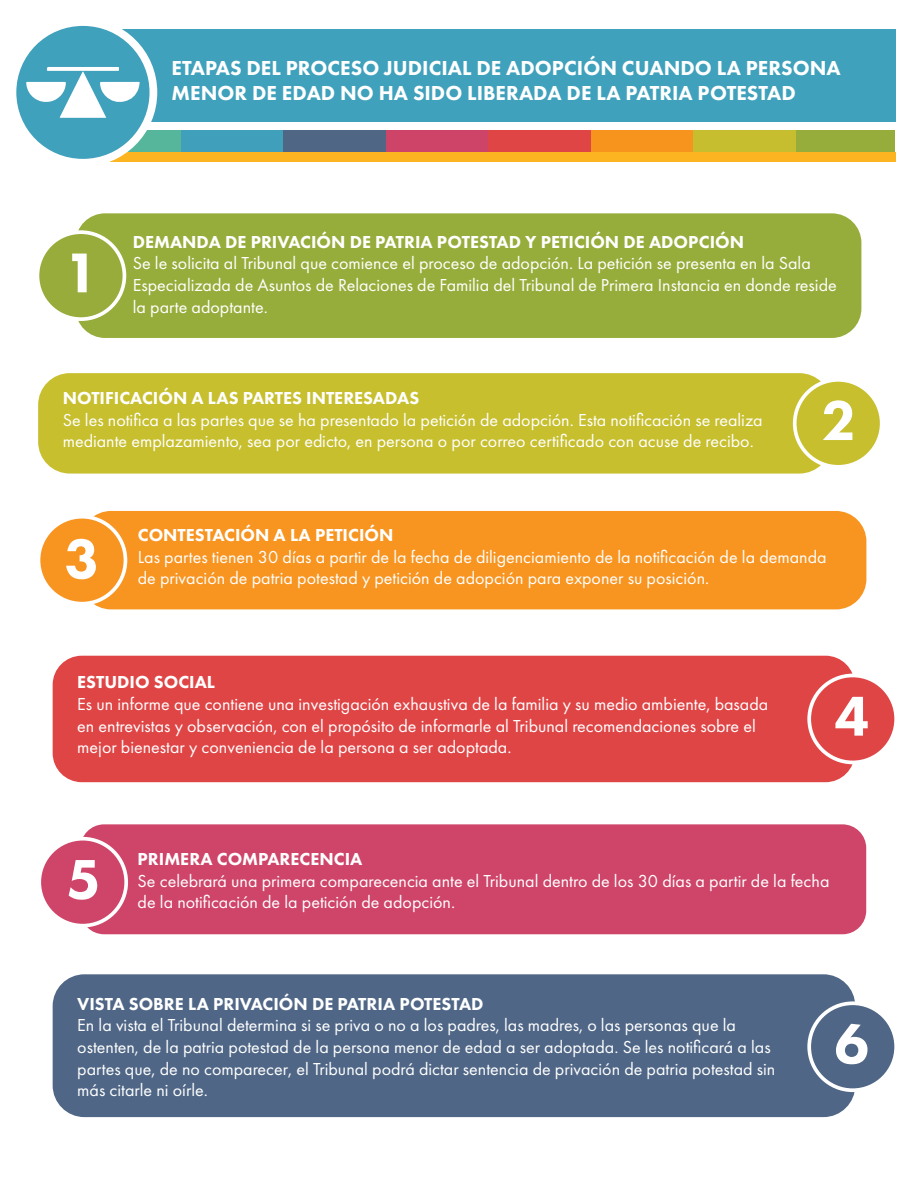
<style>
.page{position:relative;width:918px;height:1188px;background:#fff}
.page>*{position:absolute;margin:0;border:0;box-sizing:border-box;transform-origin:0 0}
.t1{font:800 58.2px "Futura PT";color:#fff}
.t2{font:800 21px/25.2px "Futura PT";color:#fff}
.t3{font:18px/21.6px "Futura PT";color:#fff}
.s1{font-weight:800}
</style>
<div class="page">
<div style="left:76px;top:213px;width:785px;height:125px;background:#97ad3b;border-radius:29px"></div>
<svg style="left:39px;top:230px;width:87px;height:91px"></svg>
<div style="left:38px;top:373px;width:793px;height:101px;background:#c7bf2e;border-radius:32px"></div>
<svg style="left:793px;top:378px;width:87px;height:91px"></svg>
<div style="left:53px;top:656px;width:802px;height:126px;background:#e04546;border-radius:29px"></div>
<svg style="left:807px;top:674px;width:88px;height:90px"></svg>
<div style="left:53px;top:974px;width:802px;height:143px;background:#4f6686;border-radius:32px"></div>
<svg style="left:807px;top:1001px;width:88px;height:91px"></svg>
<div style="left:81px;top:511px;width:785px;height:98px;background:#f89521;border-radius:30px"></div>
<svg style="left:40px;top:515px;width:87px;height:91px"></svg>
<div style="left:80px;top:824px;width:786px;height:110px;background:#cf4469;border-radius:24px"></div>
<svg style="left:41px;top:837px;width:87px;height:90px"></svg>
<div style="left:796px;top:131px;width:99px;height:24px;background:#97ad3b"></div>
<div style="left:693px;top:131px;width:103px;height:24px;background:#c6be2e"></div>
<div style="left:591px;top:131px;width:102px;height:24px;background:#f7941d"></div>
<div style="left:488px;top:131px;width:103px;height:24px;background:#e04545"></div>
<div style="left:386px;top:131px;width:102px;height:24px;background:#ce4469"></div>
<div style="left:283px;top:131px;width:103px;height:24px;background:#4f6785"></div>
<div style="left:181px;top:131px;width:102px;height:24px;background:#40a0bb"></div>
<div style="left:81px;top:131px;width:100px;height:24px;background:#55b69b"></div>
<div style="left:81px;top:152px;width:814px;height:9px;background:#fcb421"></div>
<div style="left:94px;top:29px;width:801px;height:93px;background:#40a1bc"></div>
<div style="left:9px;top:18px;width:148px;height:149px;background:#fff;border-radius:50%"></div>
<svg style="left:16px;top:26px;width:134px;height:133px"></svg>
<h1 class="t2" style="left:172px;top:55px;width:671px">ETAPAS DEL PROCESO JUDICIAL DE ADOPCIÓN CUANDO LA PERSONA<br>MENOR DE EDAD NO HA SIDO LIBERADA DE LA PATRIA POTESTAD</h1>
<h2 class="t1" style="left:64px;top:237px;width:36px">1</h2>
<p class="t3" style="left:133px;top:231px;width:706px"><span class="s1">DEMANDA DE PRIVACIÓN DE PATRIA POTESTAD Y PETICIÓN DE ADOPCIÓN<br></span>Se le solicita al Tribunal que comience el proceso de adopción. La petición se presenta en la Sala Especializada de Asuntos de Relaciones de Familia del Tribunal de Primera Instancia en donde reside la parte adoptante.</p>
<p class="t3" style="left:63px;top:387px;width:701px"><span class="s1">NOTIFICACIÓN A LAS PARTES INTERESADAS<br></span>Se les notifica a las partes que se ha presentado la petición de adopción. Esta notificación se realiza mediante emplazamiento, sea por edicto, en persona o por correo certificado con acuse de recibo.</p>
<h2 class="t1" style="left:821px;top:384px;width:36px">2</h2>
<h2 class="t1" style="left:65px;top:523px;width:36px">3</h2>
<p class="t3" style="left:138px;top:524px;width:690px"><span class="s1">CONTESTACIÓN A LA PETICIÓN<br></span>Las partes tienen 30 días a partir de la fecha de diligenciamiento de la notificación de la demanda de privación de patria potestad y petición de adopción para exponer su posición.</p>
<p class="t3" style="left:77px;top:672px;width:693px"><span class="s1">ESTUDIO SOCIAL<br></span>Es un informe que contiene una investigación exhaustiva de la familia y su medio ambiente, basada en entrevistas y observación, con el propósito de informarle al Tribunal recomendaciones sobre el mejor bienestar y conveniencia de la persona a ser adoptada.</p>
<h2 class="t1" style="left:834px;top:680px;width:36px">4</h2>
<h2 class="t1" style="left:66px;top:843px;width:36px">5</h2>
<p class="t3" style="left:138px;top:848px;width:693px"><span class="s1">PRIMERA COMPARECENCIA<br></span>Se celebrará una primera comparecencia ante el Tribunal dentro de los 30 días a partir de la fecha de la notificación de la petición de adopción.</p>
<p class="t3" style="left:77px;top:993px;width:700px"><span class="s1">VISTA SOBRE LA PRIVACIÓN DE PATRIA POTESTAD<br></span>En la vista el Tribunal determina si se priva o no a los padres, las madres, o las personas que la ostenten, de la patria potestad de la persona menor de edad a ser adoptada. Se les notificará a las partes que, de no comparecer, el Tribunal podrá dictar sentencia de privación de patria potestad sin más citarle ni oírle.</p>
<h2 class="t1" style="left:834px;top:1008px;width:36px">6</h2>
</div>
